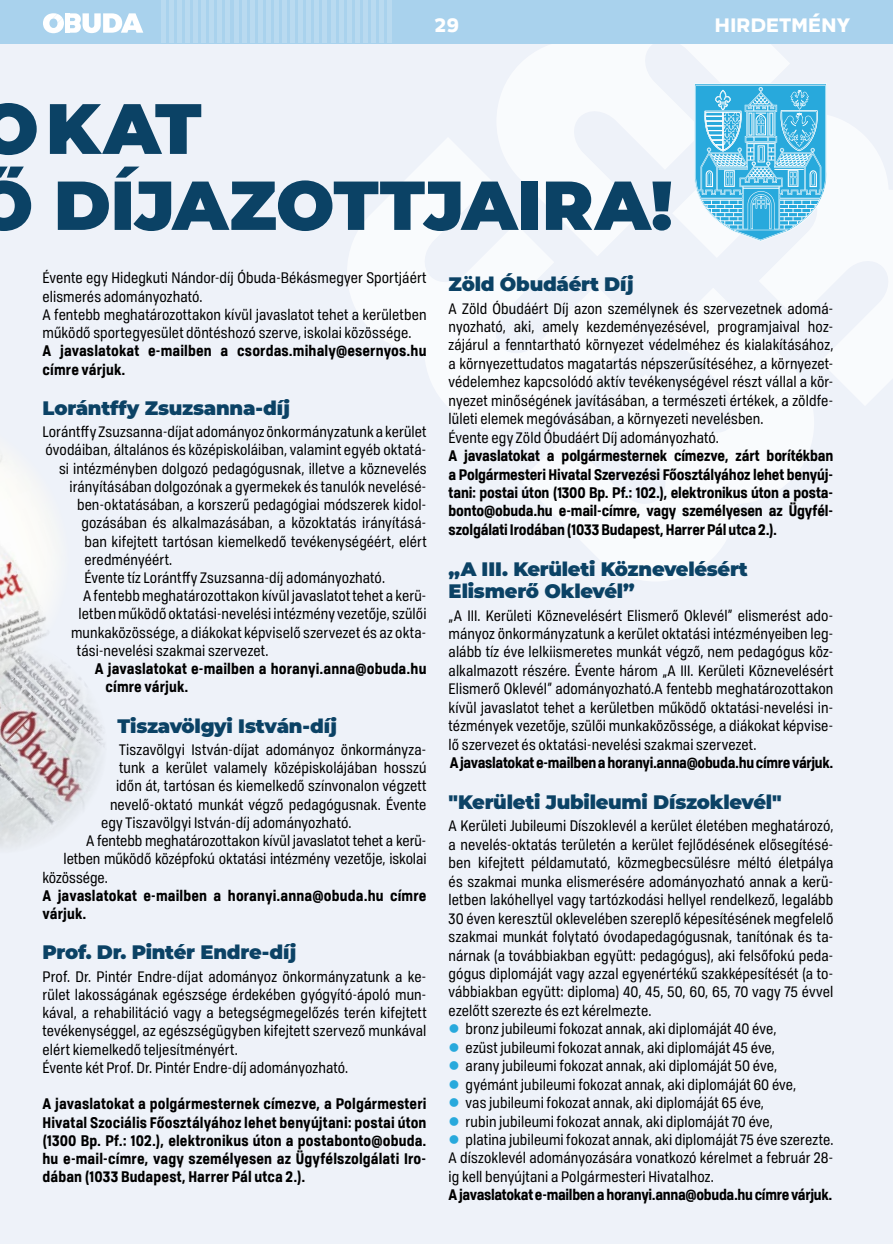
<style>
.page{position:relative;width:893px;height:1255px;background:#fff}
.page>*{position:absolute;margin:0;border:0;box-sizing:border-box;transform-origin:0 0}
.t1{font:900 71.1px "Montserrat";color:#0b4265}
.t2{font:900 69px "Montserrat";color:#0b4265}
.t3{font:900 19.5px/22.2px "Montserrat";letter-spacing:-.01em;color:#0b4265}
.t4{font:800 19.5px "Arkibal Display";letter-spacing:-.015em;color:#fff}
.t5{font:15px/18.5px "Tofino Pro Personal Narrow";letter-spacing:.005em;color:#000}
.t6{font:700 15px/18.1px "Tofino Pro Personal Narrow";letter-spacing:.005em;color:#000}
.t7{font:700 15px "Tofino Pro Personal Narrow";letter-spacing:-.02em;color:#000}
.s1{color:#28a9dc}
</style>
<div class="page">
<div style="left:0;top:21px;width:893px;height:1233px;background:#eef2f9"></div>
<svg style="left:347px;top:43px;width:546px;height:538px"></svg>
<svg style="left:694px;top:84px;width:133px;height:157px"></svg>
<img style="left:0;top:456px;width:50px;height:183px">
<img style="left:0;top:639px;width:105px;height:209px">
<div style="left:0;top:0;width:893px;height:43px;background:#a9d2ed"></div>
<div style="left:0;top:1244px;width:893px;height:10px;background:#fff"></div>
<hr style="left:161px;top:0;width:4px;height:43px;background:#b9daf0">
<div style="left:169px;top:0;width:5px;height:43px;background:#b9daf0"></div>
<div style="left:177px;top:0;width:5px;height:43px;background:#b9daf0"></div>
<div style="left:185px;top:0;width:5px;height:43px;background:#b9daf0"></div>
<hr style="left:194px;top:0;width:4px;height:43px;background:#b9daf0">
<hr style="left:202px;top:0;width:4px;height:43px;background:#b9daf0">
<hr style="left:210px;top:0;width:4px;height:43px;background:#b9daf0">
<hr style="left:218px;top:0;width:4px;height:43px;background:#b9daf0">
<hr style="left:226px;top:0;width:4px;height:43px;background:#b9daf0">
<hr style="left:234px;top:0;width:4px;height:43px;background:#b9daf0">
<hr style="left:242px;top:0;width:4px;height:43px;background:#b9daf0">
<hr style="left:250px;top:0;width:4px;height:43px;background:#b9daf0">
<hr style="left:258px;top:0;width:4px;height:43px;background:#b9daf0">
<hr style="left:266px;top:0;width:4px;height:43px;background:#b9daf0">
<div style="left:274px;top:0;width:5px;height:43px;background:#b9daf0"></div>
<div style="left:282px;top:0;width:5px;height:43px;background:#b9daf0"></div>
<div style="left:290px;top:0;width:5px;height:43px;background:#b9daf0"></div>
<hr style="left:299px;top:0;width:4px;height:43px;background:#b9daf0">
<hr style="left:307px;top:0;width:4px;height:43px;background:#b9daf0">
<hr style="left:315px;top:0;width:4px;height:43px;background:#b9daf0">
<hr style="left:323px;top:0;width:4px;height:43px;background:#b9daf0">
<hr style="left:331px;top:0;width:4px;height:43px;background:#b9daf0">
<hr style="left:339px;top:0;width:4px;height:43px;background:#b9daf0">
<hr style="left:347px;top:0;width:4px;height:43px;background:#b9daf0">
<hr style="left:355px;top:0;width:4px;height:43px;background:#b9daf0">
<hr style="left:363px;top:0;width:4px;height:43px;background:#b9daf0">
<hr style="left:371px;top:0;width:4px;height:43px;background:#b9daf0">
<div style="left:379px;top:0;width:5px;height:43px;background:#b9daf0"></div>
<div style="left:387px;top:0;width:5px;height:43px;background:#b9daf0"></div>
<svg style="left:43px;top:13px;width:100px;height:20px"></svg>
<div style="left:65px;top:13px;width:5px;height:20px;background:#fff"></div>
<h3 class="t4" style="left:435px;top:10px;width:26px">29</h3>
<h3 class="t4" style="left:715px;top:10px;width:137px">HIRDETMÉNY</h3>
<h1 class="t1" style="left:-22px;top:75px;width:225px">O KAT</h1>
<h2 class="t2" style="left:-25px;top:153px;width:699px">Ő DÍJAZOTTJAIRA!</h2>
<p class="t5" style="left:43px;top:268px;width:386px">Évente egy Hidegkuti Nándor-díj Óbuda-Békásmegyer Sportjáért elismerés adományozható.<br>A fentebb meghatározottakon kívül javaslatot tehet a kerületben működő sportegyesület döntéshozó szerve, iskolai közössége.</p>
<p class="t6" style="left:43px;top:341px;width:385px">A javaslatokat e-mailben a csordas.mihaly@esernyos.hu címre várjuk.</p>
<h3 class="t3" style="left:43px;top:395px;width:249px">Lorántffy Zsuzsanna-díj</h3>
<p class="t5" style="left:43px;top:421px;width:386px">Lorántffy Zsuzsanna-díjat adományoz önkormányzatunk a kerület</p>
<p class="t5" style="left:46px;top:440px;width:383px">óvodáiban, általános és középiskoláiban, valamint egyéb oktatá-</p>
<p class="t5" style="left:59px;top:458px;width:369px">si intézményben dolgozó pedagógusnak, illetve a köznevelés</p>
<p class="t5" style="left:70px;top:476px;width:358px">irányításában dolgozónak a gyermekek és tanulók nevelésé-</p>
<p class="t5" style="left:77px;top:494px;width:351px">ben-oktatásában, a korszerű pedagógiai módszerek kidol-</p>
<p class="t5" style="left:82px;top:513px;width:346px">gozásában és alkalmazásában, a közoktatás irányításá-</p>
<p class="t5" style="left:85px;top:531px;width:344px">ban kifejtett tartósan kiemelkedő tevékenységéért, elért</p>
<p class="t5" style="left:85px;top:549px;width:89px">eredményéért.</p>
<p class="t5" style="left:85px;top:567px;width:302px">Évente tíz Lorántffy Zsuzsanna-díj adományozható.</p>
<p class="t5" style="left:83px;top:585px;width:345px">A fentebb meghatározottakon kívül javaslatot tehet a kerü-</p>
<p class="t5" style="left:79px;top:604px;width:350px">letben működő oktatási-nevelési intézmény vezetője, szülői</p>
<p class="t5" style="left:71px;top:622px;width:357px">munkaközössége, a diákokat képviselő szervezet és az okta-</p>
<p class="t5" style="left:77px;top:640px;width:193px">tási-nevelési szakmai szervezet.</p>
<p class="t6" style="left:105px;top:658px;width:323px;text-indent:-10px">A javaslatokat e-mailben a horanyi.anna@obuda.hu címre várjuk.</p>
<h3 class="t3" style="left:118px;top:713px;width:221px">Tiszavölgyi István-díj</h3>
<p class="t5" style="left:119px;top:739px;width:309px">Tiszavölgyi István-díjat adományoz önkormányza-</p>
<p class="t5" style="left:119px;top:757px;width:309px">tunk a kerület valamely középiskolájában hosszú</p>
<p class="t5" style="left:116px;top:776px;width:312px">időn át, tartósan és kiemelkedő színvonalon végzett</p>
<p class="t5" style="left:110px;top:794px;width:318px">nevelő-oktató munkát végző pedagógusnak. Évente</p>
<p class="t5" style="left:101px;top:812px;width:252px">egy Tiszavölgyi István-díj adományozható.</p>
<p class="t5" style="left:86px;top:830px;width:342px">A fentebb meghatározottakon kívül javaslatot tehet a kerü-</p>
<p class="t5" style="left:64px;top:848px;width:365px">letben működő középfokú oktatási intézmény vezetője, iskolai</p>
<p class="t5" style="left:43px;top:867px;width:67px">közössége.</p>
<p class="t6" style="left:43px;top:885px;width:385px">A javaslatokat e-mailben a horanyi.anna@obuda.hu címre várjuk.</p>
<h3 class="t3" style="left:43px;top:940px;width:255px">Prof. Dr. Pintér Endre-díj</h3>
<p class="t5" style="left:43px;top:966px;width:386px">Prof. Dr. Pintér Endre-díjat adományoz önkormányzatunk a ke&shy;rület lakosságának egészsége érdekében gyógyító-ápoló mun&shy;kával, a rehabilitáció vagy a betegségmegelőzés terén kifejtett tevékenységgel, az egészségügyben kifejtett szervező munkával elért kiemelkedő teljesítményért.<br>Évente két Prof. Dr. Pintér Endre-díj adományozható.</p>
<p class="t6" style="left:43px;top:1093px;width:386px;text-align:justify">A javaslatokat a polgármesternek címezve, a Polgármesteri Hivatal Szociális Főosztályához lehet benyújtani: postai úton (1300 Bp. Pf.: 102.), elektronikus úton a postabonto@obuda. hu e-mail-címre, vagy személyesen az Ügyfélszolgálati Iro&shy;dában (1033 Budapest, Harrer Pál utca 2.).</p>
<h3 class="t3" style="left:449px;top:271px;width:186px">Zöld Óbudáért Díj</h3>
<p class="t5" style="left:449px;top:298px;width:386px">A Zöld Óbudáért Díj azon személynek és szervezetnek adomá&shy;nyozható, aki, amely kezdeményezésével, programjaival hoz&shy;zájárul a fenntartható környezet védelméhez és kialakításához, a környezettudatos magatartás népszerűsítéséhez, a környezet&shy;védelemhez kapcsolódó aktív tevékenységével részt vállal a kör&shy;nyezet minőségének javításában, a természeti értékek, a zöldfe&shy;lületi elemek megóvásában, a környezeti nevelésben.<br>Évente egy Zöld Óbudáért Díj adományozható.</p>
<p class="t6" style="left:449px;top:445px;width:386px;text-align:justify">A javaslatokat a polgármesternek címezve, zárt borítékban a Polgármesteri Hivatal Szervezési Főosztályához lehet benyúj&shy;tani: postai úton (1300 Bp. Pf.: 102.), elektronikus úton a posta&shy;bonto@obuda.hu e-mail-címre, vagy személyesen az Ügyfél&shy;szolgálati Irodában (1033 Budapest, Harrer Pál utca 2.).</p>
<h3 class="t3" style="left:449px;top:556px;width:301px">„A III. Kerületi Köznevelésért<br>Elismerő Oklevél”</h3>
<p class="t5" style="left:449px;top:605px;width:386px;text-align:justify">„A III. Kerületi Köznevelésért Elismerő Oklevél” elismerést ado&shy;mányoz önkormányzatunk a kerület oktatási intézményeiben leg&shy;alább tíz éve lelkiismeretes munkát végző, nem pedagógus köz&shy;alkalmazott részére. Évente három „A III. Kerületi Köznevelésért Elismerő Oklevél” adományozható.A fentebb meghatározottakon kívül javaslatot tehet a kerületben működő oktatási-nevelési in&shy;tézmények vezetője, szülői munkaközössége, a diákokat képvise&shy;lő szervezet és oktatási-nevelési szakmai szervezet.</p>
<p class="t7" style="left:450px;top:751px;width:385px">A javaslatokat e-mailben a horanyi.anna@obuda.hu címre várjuk.</p>
<h3 class="t3" style="left:449px;top:789px;width:335px">"Kerületi Jubileumi Díszoklevél"</h3>
<p class="t5" style="left:449px;top:816px;width:386px;text-align:justify">A Kerületi Jubileumi Díszoklevél a kerület életében meghatározó, a nevelés-oktatás területén a kerület fejlődésének elősegítésé&shy;ben kifejtett példamutató, közmegbecsülésre méltó életpálya és szakmai munka elismerésére adományozható annak a kerü&shy;letben lakóhellyel vagy tartózkodási hellyel rendelkező, legalább 30 éven keresztül oklevelében szereplő képesítésének megfelelő szakmai munkát folytató óvodapedagógusnak, tanítónak és ta&shy;nárnak (a továbbiakban együtt: pedagógus), aki felsőfokú peda&shy;gógus diplomáját vagy azzal egyenértékű szakképesítését (a to&shy;vábbiakban együtt: diploma) 40, 45, 50, 60, 65, 70 vagy 75 évvel ezelőtt szerezte és ezt kérelmezte.</p>
<p class="t5" style="left:449px;top:1018px;width:329px"><span class="s1">●</span> bronz jubileumi fokozat annak, aki diplomáját 40 éve,</p>
<p class="t5" style="left:449px;top:1037px;width:328px"><span class="s1">●</span> ezüst jubileumi fokozat annak, aki diplomáját 45 éve,</p>
<p class="t5" style="left:449px;top:1055px;width:330px"><span class="s1">●</span> arany jubileumi fokozat annak, aki diplomáját 50 éve,</p>
<p class="t5" style="left:449px;top:1074px;width:349px"><span class="s1">●</span> gyémánt jubileumi fokozat annak, aki diplomáját 60 éve,</p>
<p class="t5" style="left:449px;top:1092px;width:317px"><span class="s1">●</span> vas jubileumi fokozat annak, aki diplomáját 65 éve,</p>
<p class="t5" style="left:449px;top:1110px;width:326px"><span class="s1">●</span> rubin jubileumi fokozat annak, aki diplomáját 70 éve,</p>
<p class="t5" style="left:449px;top:1129px;width:386px;text-align:justify"><span class="s1">●</span> platina jubileumi fokozat annak, aki diplomáját 75 éve szerezte.<br>A díszoklevél adományozására vonatkozó kérelmet a február 28- ig kell benyújtani a Polgármesteri Hivatalhoz.</p>
<p class="t7" style="left:449px;top:1183px;width:385px">A javaslatokat e-mailben a horanyi.anna@obuda.hu címre várjuk.</p>
</div>
